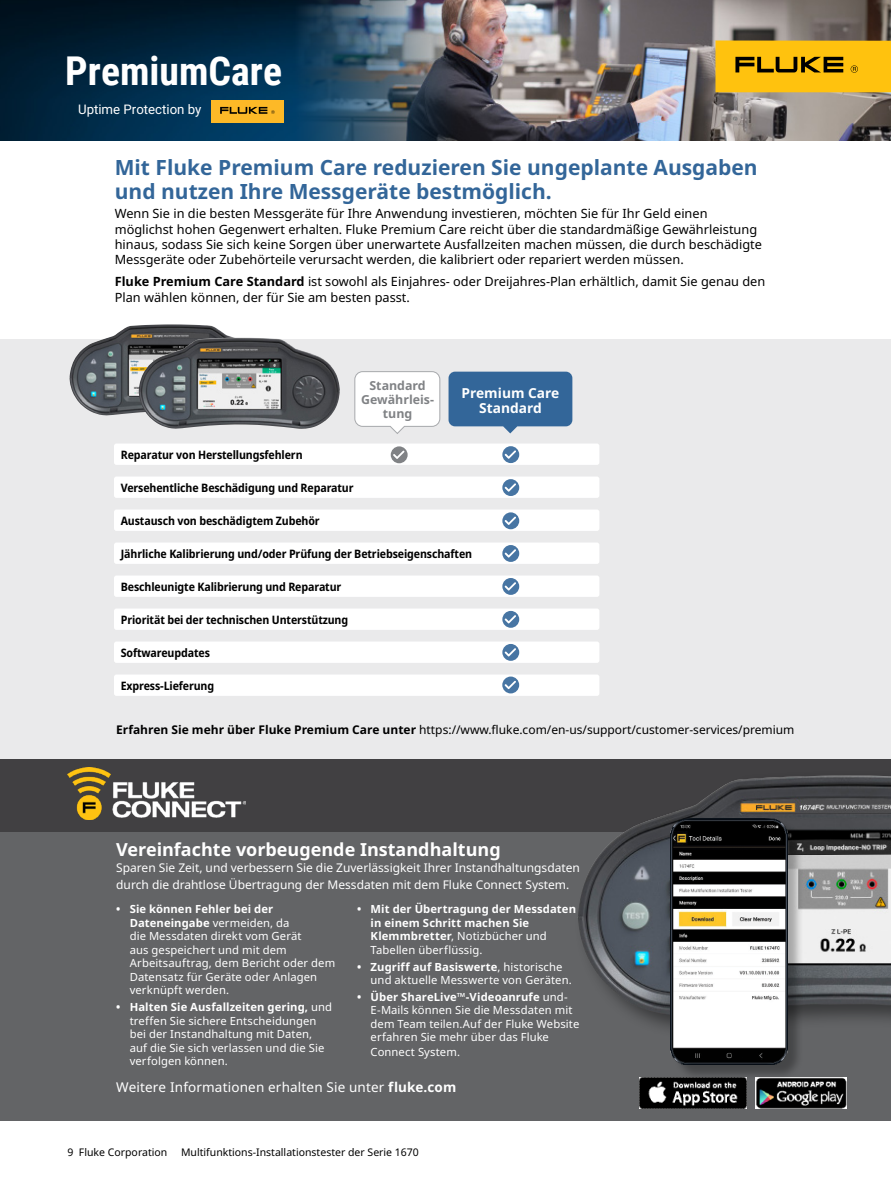
<style>
.page{position:relative;width:891px;height:1188px;background:#fff}
.page>*{position:absolute;margin:0;border:0;box-sizing:border-box;transform-origin:0 0}
.t1{font:700 39.75px "Roboto Condensed";color:#fff}
.t2{font:700 21px/24px "Noto Sans";color:#369}
.t3{font:700 18px "Noto Sans";color:#fff}
.t4{font:700 13.8px/15.1px "Noto Sans";color:#fff;text-align:center}
.t5{font:13.5px "Noto Sans";letter-spacing:.01em;color:#fff}
.t6{font:13.2px "Roboto";color:#fff}
.t7{font:12.75px/15.3px "Noto Sans";color:#000}
.t8{font:700 12.45px/13.8px "Noto Sans";color:#808285;text-align:center}
.t9{font:12px/16.5px "Noto Sans";color:#fff}
.t10{font:12px "Noto Sans";color:#000}
.t11{font:700 semi-condensed 11.7px "Noto Sans";letter-spacing:-.01em;color:#000}
.t12{font:11.25px/13.5px "Noto Sans";letter-spacing:.01em;color:#fff}
.t13{font:700 11.25px/13.5px "Noto Sans";letter-spacing:.005em;color:#fff}
.t14{font:10.5px "Noto Sans";color:#000}
.s1{font-weight:700}
.s2{font-weight:400}
</style>
<div class="page">
<div style="left:0;top:339px;width:891px;height:420px;background:#eaeaeb"></div>
<div style="left:0;top:759px;width:891px;height:361px;background:#414042"></div>
<img style="left:0;top:0;width:188px;height:140px">
<img style="left:188px;top:0;width:703px;height:140px">
<div style="left:0;top:832px;width:891px;height:288px;background:#636466"></div>
<img style="left:69px;top:324px;width:184px;height:92px">
<img style="left:139px;top:338px;width:201px;height:91px">
<div style="left:575px;top:769px;width:316px;height:270px;background:#000;opacity:.45"></div>
<img style="left:577px;top:776px;width:314px;height:240px">
<img style="left:640px;top:1077px;width:107px;height:32px">
<img style="left:756px;top:1077px;width:91px;height:32px">
<div style="left:211px;top:100px;width:72px;height:22px;background:#fdb927"></div>
<svg style="left:220px;top:107px;width:55px;height:7px"></svg>
<img style="left:67px;top:768px;width:179px;height:52px">
<div style="left:673px;top:820px;width:131px;height:261px;background:#000;opacity:.3"></div>
<img style="left:671px;top:818px;width:116px;height:246px">
<div style="left:716px;top:40px;width:175px;height:52px;background:#ffc20e"></div>
<svg style="left:735px;top:57px;width:108px;height:15px"></svg>
<svg style="left:851px;top:65px;width:7px;height:8px"></svg>
<svg style="left:354px;top:371px;width:87px;height:63px;background:#f7f8f8"></svg>
<svg style="left:449px;top:372px;width:123px;height:61px;background:#4673a1"></svg>
<div style="left:114px;top:444px;width:485px;height:21px;background:#fff;border-radius:2px"></div>
<div style="left:114px;top:477px;width:485px;height:21px;background:#fff;border-radius:2px"></div>
<div style="left:114px;top:510px;width:485px;height:21px;background:#fff;border-radius:2px"></div>
<div style="left:114px;top:543px;width:485px;height:21px;background:#fff;border-radius:2px"></div>
<div style="left:114px;top:576px;width:485px;height:21px;background:#fff;border-radius:2px"></div>
<div style="left:114px;top:609px;width:485px;height:21px;background:#fff;border-radius:2px"></div>
<div style="left:114px;top:642px;width:485px;height:21px;background:#fff;border-radius:2px"></div>
<div style="left:114px;top:675px;width:485px;height:21px;background:#fff;border-radius:2px"></div>
<svg style="left:391px;top:446px;width:17px;height:17px"></svg>
<svg style="left:502px;top:446px;width:17px;height:17px"></svg>
<svg style="left:502px;top:479px;width:17px;height:17px"></svg>
<svg style="left:502px;top:512px;width:17px;height:17px"></svg>
<svg style="left:502px;top:545px;width:17px;height:17px"></svg>
<svg style="left:502px;top:578px;width:17px;height:17px"></svg>
<svg style="left:502px;top:611px;width:17px;height:17px"></svg>
<svg style="left:502px;top:644px;width:17px;height:17px"></svg>
<svg style="left:502px;top:677px;width:17px;height:16px"></svg>
<h1 class="t1" style="left:65px;top:43px;width:218px">PremiumCare</h1>
<p class="t6" style="left:78px;top:100px;width:125px">Uptime Protection by</p>
<h2 class="t2" style="left:115px;top:155px;width:645px">Mit Fluke Premium Care reduzieren Sie ungeplante Ausgaben und nutzen Ihre Messgeräte bestmöglich.</h2>
<p class="t7" style="left:115px;top:206px;width:649px">Wenn Sie in die besten Messgeräte für Ihre Anwendung investieren, möchten Sie für Ihr Geld einen möglichst hohen Gegenwert erhalten. Fluke Premium Care reicht über die standardmäßige Gewährleistung hinaus, sodass Sie sich keine Sorgen über unerwartete Ausfallzeiten machen müssen, die durch beschädigte Messgeräte oder Zubehörteile verursacht werden, die kalibriert oder repariert werden müssen.</p>
<p class="t7" style="left:115px;top:274px;width:652px"><span class="s1">Fluke Premium Care Standard</span> ist sowohl als Einjahres- oder Dreijahres-Plan erhältlich, damit Sie genau den<br>Plan wählen können, der für Sie am besten passt.</p>
<p class="t8" style="left:361px;top:379px;width:74px">Standard<br>Gewährleis&shy;tung</p>
<p class="t4" style="left:462px;top:386px;width:99px">Premium Care<br>Standard</p>
<p class="t11" style="left:121px;top:446px;width:183px">Reparatur von Herstellungsfehlern</p>
<p class="t11" style="left:121px;top:479px;width:234px">Versehentliche Beschädigung und Reparatur</p>
<p class="t11" style="left:121px;top:512px;width:201px">Austausch von beschädigtem Zubehör</p>
<p class="t11" style="left:121px;top:545px;width:353px">Jährliche Kalibrierung und/oder Prüfung der Betriebseigenschaften</p>
<p class="t11" style="left:121px;top:578px;width:222px">Beschleunigte Kalibrierung und Reparatur</p>
<p class="t11" style="left:121px;top:611px;width:229px">Priorität bei der technischen Unterstützung</p>
<p class="t11" style="left:121px;top:644px;width:91px">Softwareupdates</p>
<p class="t11" style="left:121px;top:677px;width:95px">Express-Lieferung</p>
<p class="t10" style="left:116px;top:721px;width:680px"><span class="s1">Erfahren Sie mehr über Fluke Premium Care unter</span> https://www.fluke.com/en-us/support/customer-services/premium</p>
<h3 class="t3" style="left:116px;top:837px;width:386px">Vereinfachte vorbeugende Instandhaltung</h3>
<p class="t9" style="left:116px;top:860px;width:465px">Sparen Sie Zeit, und verbessern Sie die Zuverlässigkeit Ihrer Instandhaltungsdaten durch die drahtlose Übertragung der Messdaten mit dem Fluke Connect System.</p>
<p class="t12" style="left:130px;top:903px;width:207px;text-indent:-14px"><span class="s1">• Sie können Fehler bei der<br>Dateneingabe</span> vermeiden, da<br>die Messdaten direkt vom Gerät<br>aus gespeichert und mit dem<br>Arbeitsauftrag, dem Bericht oder dem<br>Datensatz für Geräte oder Anlagen verknüpft werden.</p>
<p class="t12" style="left:130px;top:1000px;width:204px;text-indent:-14px"><span class="s1">• Halten Sie Ausfallzeiten gering,</span> und treffen Sie sichere Entscheidungen bei der Instandhaltung mit Daten, auf die Sie sich verlassen und die Sie verfolgen können.</p>
<p class="t13" style="left:371px;top:903px;width:207px;text-indent:-14px">• Mit der Übertragung der Messdaten in einem Schritt machen Sie<br>Klemmbretter<span class="s2">, Notizbücher und<br>Tabellen überflüssig.</span></p>
<p class="t12" style="left:371px;top:960px;width:203px;text-indent:-13px"><span class="s1">• Zugriff auf Basiswerte</span>, historische und aktuelle Messwerte von Geräten.</p>
<p class="t12" style="left:371px;top:990px;width:210px;text-indent:-14px"><span class="s1">• Über ShareLive™-Videoanrufe</span> und-<br>E-Mails können Sie die Messdaten mit dem Team teilen.Auf der Fluke Website erfahren Sie mehr über das Fluke<br>Connect System.</p>
<p class="t5" style="left:116px;top:1078px;width:342px">Weitere Informationen erhalten Sie unter <span class="s1">fluke.com</span></p>
<p class="t14" style="left:68px;top:1145px;width:101px">9 Fluke Corporation</p>
<p class="t14" style="left:181px;top:1145px;width:239px">Multifunktions-Installationstester der Serie 1670</p>
</div>
